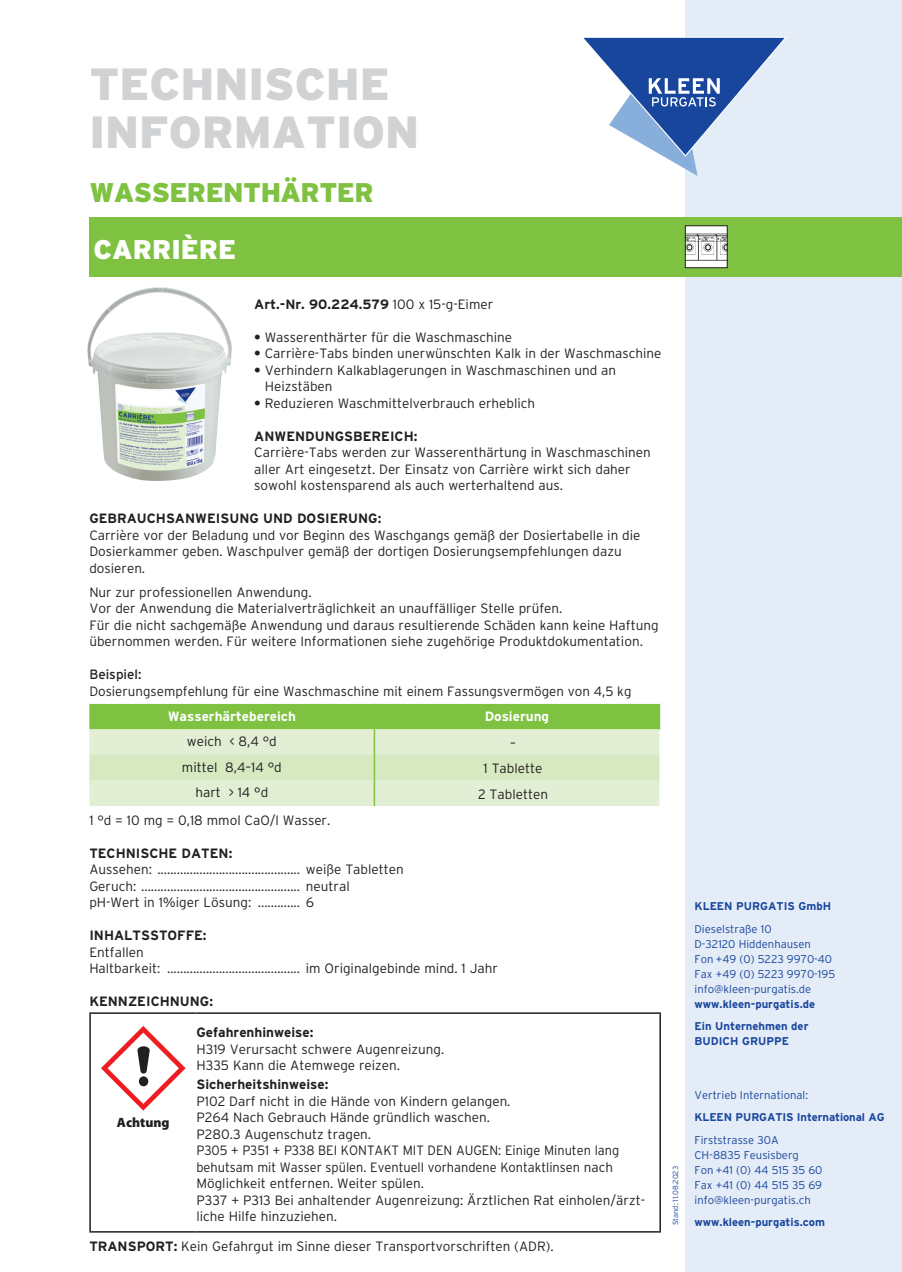
<style>
.page{position:relative;width:902px;height:1272px;background:#fff}
.page>*{position:absolute;margin:0;border:0;box-sizing:border-box;transform-origin:0 0}
.t1{font:900 45px/48px "Interstate";color:#d1d2d4}
.t2{font:900 27px "Interstate";letter-spacing:-.02em;color:#7fc241}
.t3{font:900 27px "Interstate";color:#fff}
.t4{font:300 13.5px/16.5px "Interstate";color:#231f20}
.t5{font:700 13.5px "Interstate";color:#231f20}
.t6{font:700 13.5px "Interstate";color:#fff}
.t7{font:13.5px "Interstate";color:#231f20}
.t8{font:900 13.5px "Myriad Pro";color:#231f20}
.t9{font:300 11.25px/15px "Interstate";color:#18469d}
.t10{font:700 11.25px/22.5px "Interstate";color:#18469d}
.t11{font:300 7.5px "Interstate";color:#18469d}
.s1{font-weight:300}
.s2{font-weight:700}
</style>
<div class="page">
<div style="left:685px;top:0;width:216px;height:1271px;background:#e4ecf7"></div>
<div style="left:89px;top:217px;width:812px;height:59px;background:#7fc241"></div>
<svg style="left:583px;top:37px;width:204px;height:139px"></svg>
<svg style="left:89px;top:704px;width:570px;height:102px;background:#c6e2ab"></svg>
<hr style="left:373px;top:704px;width:2px;height:25px;background:#7fc241">
<hr style="left:658px;top:704px;width:2px;height:25px;background:#7fc241">
<hr style="left:373px;top:729px;width:2px;height:26px;background:#7fc241">
<hr style="left:373px;top:755px;width:2px;height:25px;background:#7fc241">
<hr style="left:373px;top:780px;width:2px;height:26px;background:#7fc241">
<hr style="left:89px;top:1012px;width:107px;height:1px;background:#231f20">
<hr style="left:89px;top:1013px;width:2px;height:217px;background:#231f20">
<hr style="left:196px;top:1012px;width:465px;height:1px;background:#231f20">
<hr style="left:659px;top:1013px;width:2px;height:217px;background:#231f20">
<hr style="left:89px;top:1230px;width:107px;height:2px;background:#231f20">
<hr style="left:196px;top:1230px;width:465px;height:2px;background:#231f20">
<svg style="left:101px;top:1026px;width:85px;height:84px"></svg>
<img style="left:87px;top:287px;width:145px;height:194px">
<div style="left:685px;top:226px;width:42px;height:42px;background:#fff"></div>
<img style="left:687px;top:233px;width:38px;height:27px">
<div style="left:685px;top:225px;width:42px;height:43px;border:1px solid #231f20"></div>
<h1 class="t1" style="left:89px;top:60px;width:331px">TECHNISCHE<br>INFORMATION</h1>
<h2 class="t2" style="left:89px;top:177px;width:286px">WASSERENTHÄRTER</h2>
<h2 class="t3" style="left:94px;top:234px;width:144px">CARRIÈRE</h2>
<p class="t5" style="left:254px;top:296px;width:240px">Art.-Nr. 90.224.579 <span class="s1">100 x 15-g-Eimer</span></p>
<p class="t4" style="left:254px;top:328px;width:259px"><span class="s2">•</span> Wasserenthärter für die Waschmaschine</p>
<p class="t4" style="left:254px;top:345px;width:408px"><span class="s2">•</span> Carrière-Tabs binden unerwünschten Kalk in der Waschmaschine</p>
<p class="t4" style="left:265px;top:361px;width:353px;text-indent:-10px"><span class="s2">•</span> Verhindern Kalkablagerungen in Waschmaschinen und an<br>Heizstäben</p>
<p class="t4" style="left:254px;top:394px;width:282px"><span class="s2">•</span> Reduzieren Waschmittelverbrauch erheblich</p>
<p class="t5" style="left:254px;top:428px;width:165px">ANWENDUNGSBEREICH:</p>
<p class="t4" style="left:254px;top:444px;width:398px">Carrière-Tabs werden zur Wasserenthärtung in Waschmaschinen aller Art eingesetzt. Der Einsatz von Carrière wirkt sich daher sowohl kostensparend als auch werterhaltend aus.</p>
<p class="t5" style="left:89px;top:511px;width:293px">GEBRAUCHSANWEISUNG UND DOSIERUNG:</p>
<p class="t4" style="left:89px;top:526px;width:552px">Carrière vor der Beladung und vor Beginn des Waschgangs gemäß der Dosiertabelle in die<br>Dosierkammer geben. Waschpulver gemäß der dortigen Dosierungsempfehlungen dazu dosieren.</p>
<p class="t4" style="left:89px;top:583px;width:570px">Nur zur professionellen Anwendung.<br>Vor der Anwendung die Materialverträglichkeit an unauffälliger Stelle prüfen.<br>Für die nicht sachgemäße Anwendung und daraus resultierende Schäden kann keine Haftung übernommen werden. Für weitere Informationen siehe zugehörige Produktdokumentation.</p>
<p class="t7" style="left:89px;top:667px;width:54px">Beispiel:</p>
<p class="t4" style="left:89px;top:682px;width:543px">Dosierungsempfehlung für eine Waschmaschine mit einem Fassungsvermögen von 4,5 kg</p>
<p class="t6" style="left:168px;top:708px;width:130px">Wasserhärtebereich</p>
<p class="t6" style="left:484px;top:708px;width:66px">Dosierung</p>
<p class="t4" style="left:187px;top:733px;width:91px">weich &lt; 8,4 °d</p>
<p class="t4" style="left:510px;top:734px;width:7px">–</p>
<p class="t4" style="left:182px;top:758px;width:101px">mittel 8,4–14 °d</p>
<p class="t4" style="left:483px;top:760px;width:60px">1 Tablette</p>
<p class="t4" style="left:195px;top:784px;width:74px">hart &gt; 14 °d</p>
<p class="t4" style="left:478px;top:785px;width:71px">2 Tabletten</p>
<p class="t4" style="left:89px;top:811px;width:242px">1 °d = 10 mg = 0,18 mmol CaO/l Wasser.</p>
<p class="t5" style="left:89px;top:845px;width:144px">TECHNISCHE DATEN:</p>
<p class="t4" style="left:89px;top:861px;width:316px">Aussehen: ............................................ weiße Tabletten<br>Geruch: ................................................. neutral<br>pH-Wert in 1%iger Lösung: ............. 6</p>
<p class="t5" style="left:89px;top:928px;width:119px">INHALTSSTOFFE:</p>
<p class="t4" style="left:89px;top:943px;width:410px">Entfallen<br>Haltbarkeit: ......................................... im Originalgebinde mind. 1 Jahr</p>
<p class="t5" style="left:89px;top:994px;width:125px">KENNZEICHNUNG:</p>
<p class="t5" style="left:196px;top:1025px;width:118px">Gefahrenhinweise:</p>
<p class="t4" style="left:196px;top:1040px;width:249px">H319 Verursacht schwere Augenreizung.<br>H335 Kann die Atemwege reizen.</p>
<p class="t5" style="left:196px;top:1076px;width:133px">Sicherheitshinweise:</p>
<p class="t4" style="left:196px;top:1092px;width:450px">P102 Darf nicht in die Hände von Kindern gelangen.<br>P264 Nach Gebrauch Hände gründlich waschen.<br>P280.3 Augenschutz tragen.<br>P305 + P351 + P338 BEI KONTAKT MIT DEN AUGEN: Einige Minuten lang behutsam mit Wasser spülen. Eventuell vorhandene Kontaktlinsen nach Möglichkeit entfernen. Weiter spülen.<br>P337 + P313 Bei anhaltender Augenreizung: Ärztlichen Rat einholen/ärzt&shy;liche Hilfe hinzuziehen.</p>
<p class="t4" style="left:89px;top:1237px;width:466px"><span class="s2">TRANSPORT:</span> Kein Gefahrgut im Sinne dieser Transportvorschriften (ADR).</p>
<p class="t8" style="left:117px;top:1114px;width:54px">Achtung</p>
<p class="t11" style="left:671px;top:1225px;width:61px;rotate:-90deg">Stand: 11.08.2023</p>
<p class="t10" style="left:694px;top:894px;width:138px">KLEEN PURGATIS GmbH</p>
<p class="t9" style="left:694px;top:921px;width:142px">Dieselstraße 10<br>D-32120 Hiddenhausen<br>Fon +49 (0) 5223 9970-40<br>Fax +49 (0) 5223 9970-195 info@kleen-purgatis.de</p>
<p class="t10" style="left:694px;top:992px;width:122px">www.kleen-purgatis.de<br>Ein Unternehmen der</p>
<p class="t10" style="left:694px;top:1029px;width:96px">BUDICH GRUPPE</p>
<p class="t9" style="left:694px;top:1087px;width:115px">Vertrieb International:</p>
<p class="t10" style="left:694px;top:1105px;width:191px">KLEEN PURGATIS International AG</p>
<p class="t9" style="left:694px;top:1132px;width:129px">Firststrasse 30A<br>CH-8835 Feusisberg<br>Fon +41 (0) 44 515 35 60<br>Fax +41 (0) 44 515 35 69 info@kleen-purgatis.ch</p>
<p class="t10" style="left:694px;top:1210px;width:132px">www.kleen-purgatis.com</p>
</div>
